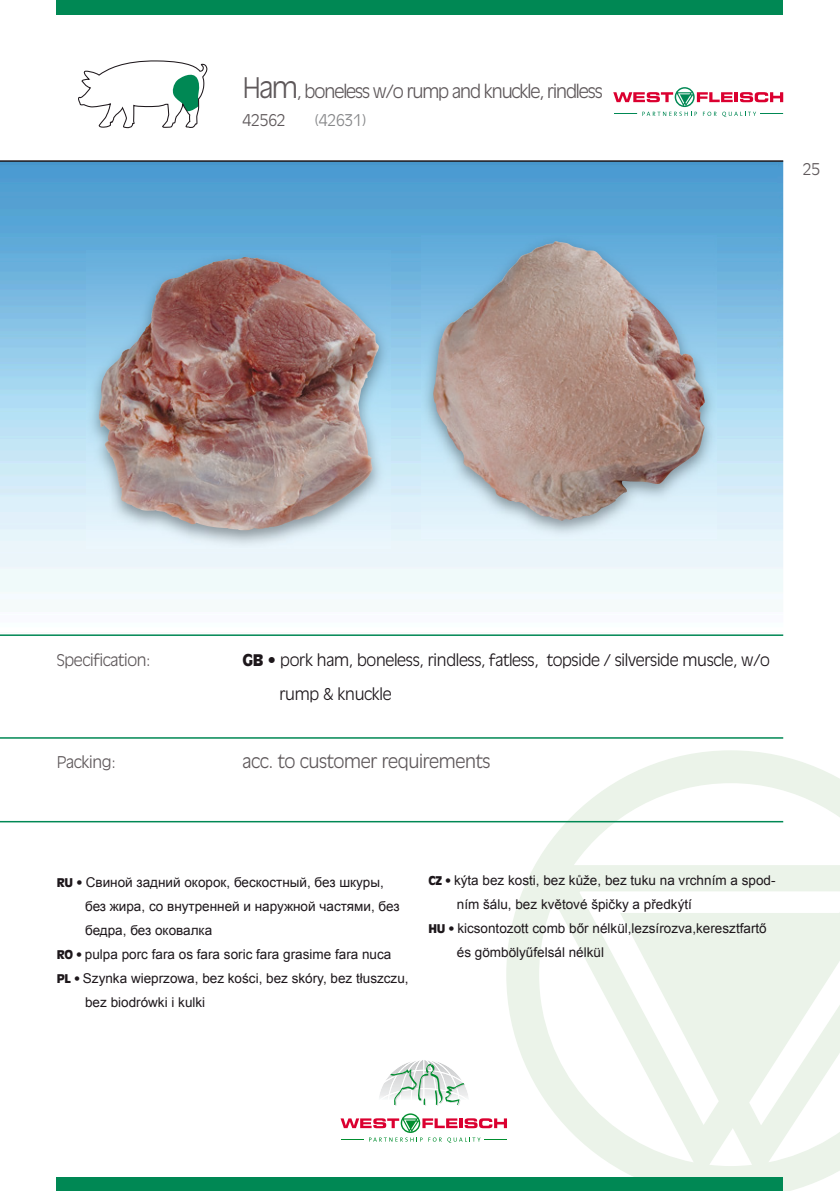
<style>
.page{position:relative;width:840px;height:1191px;background:#fff}
.page>*{position:absolute;margin:0;border:0;box-sizing:border-box;transform-origin:0 0}
.t1{font:300 18px "Antique Olive";letter-spacing:-.06em;color:#5e585a}
.t2{font:300 18px "Antique Olive";letter-spacing:-.02em;color:#5e585a}
.t3{font:300 16px/34px "Antique Olive";letter-spacing:-.02em;color:#1d171b}
.t4{font:300 16px "Antique Olive";letter-spacing:-.02em;color:#5e585a}
.t5{font:300 16px "Antique Olive";letter-spacing:-.02em;color:#868789}
.t6{font:13.6px "Arial";color:#1d171b}
.s1{font-size:28px}
.s2{font-family:"Antique Olive LT";font-weight:900}
.s3{font-family:"Antique Olive LT";font-weight:900;font-size:12px}
.s4{font-family:"Antique Olive";font-weight:300;font-size:12px}
</style>
<div class="page">
<svg style="left:506px;top:750px;width:333px;height:441px;fill:#ebf3e9"></svg>
<img style="left:0;top:162px;width:782px;height:430px">
<hr style="left:0;top:160px;width:782px;height:2px;background:#1d171b">
<hr style="left:0;top:634px;width:782px;height:2px;background:#008854">
<hr style="left:0;top:737px;width:782px;height:1px;background:#008854">
<hr style="left:0;top:821px;width:782px;height:1px;background:#008854">
<svg style="left:340px;top:1113px;width:166px;height:29px"></svg>
<svg style="left:379px;top:1060px;width:89px;height:45px"></svg>
<div style="left:56px;top:0;width:726px;height:15px;background:#008854"></div>
<div style="left:56px;top:1177px;width:726px;height:14px;background:#008854"></div>
<svg style="left:613px;top:88px;width:169px;height:29px"></svg>
<img style="left:87px;top:251px;width:304px;height:297px">
<img style="left:98px;top:258px;width:281px;height:272px">
<img style="left:421px;top:235px;width:295px;height:303px">
<img style="left:433px;top:241px;width:271px;height:280px">
<svg style="left:78px;top:60px;width:129px;height:68px"></svg>
<h1 class="t1" style="left:242px;top:81px;width:361px"><span class="s1">Ham</span>, boneless w/o rump and knuckle, rindless</h1>
<p class="t4" style="left:242px;top:111px;width:45px">42562</p>
<p class="t5" style="left:314px;top:111px;width:53px">(42631)</p>
<p class="t4" style="left:802px;top:159px;width:19px">25</p>
<p class="t4" style="left:57px;top:651px;width:95px">Specification:</p>
<p class="t3" style="left:279px;top:643px;width:491px;text-indent:-37px"><span class="s2">GB •</span> pork ham, boneless, rindless, fatless, topside / silverside muscle, w/o rump &amp; knuckle</p>
<p class="t4" style="left:57px;top:753px;width:61px">Packing:</p>
<h1 class="t2" style="left:242px;top:751px;width:249px">acc. to customer requirements</h1>
<p class="t6" style="left:57px;top:873px;width:328px"><span class="s3">RU •</span> Свиной задний окорок, бескостный, без шкуры,</p>
<p class="t6" style="left:85px;top:897px;width:316px">без жира, со внутренней и наружной частями, без</p>
<p class="t6" style="left:85px;top:921px;width:129px">бедра, без оковалка</p>
<p class="t6" style="left:57px;top:945px;width:336px"><span class="s3">RO</span> <span class="s4">•</span> pulpa porc fara os fara soric fara grasime fara nuca</p>
<p class="t6" style="left:57px;top:969px;width:353px"><span class="s3">PL</span> <span class="s4">•</span> Szynka wieprzowa, bez kości, bez skóry, bez tłuszczu,</p>
<p class="t6" style="left:85px;top:993px;width:122px">bez biodrówki i kulki</p>
<p class="t6" style="left:428px;top:871px;width:348px"><span class="s3">CZ</span> <span class="s4">•</span> kýta bez kosti, bez kůže, bez tuku na vrchním a spod-</p>
<p class="t6" style="left:456px;top:895px;width:236px">ním šálu, bez květové špičky a předkýtí</p>
<p class="t6" style="left:428px;top:919px;width:339px"><span class="s3">HU</span> <span class="s4">•</span> kicsontozott comb bőr nélkül,lezsírozva,keresztfartő</p>
<p class="t6" style="left:456px;top:943px;width:149px">és gömbölyűfelsál nélkül</p>
</div>
